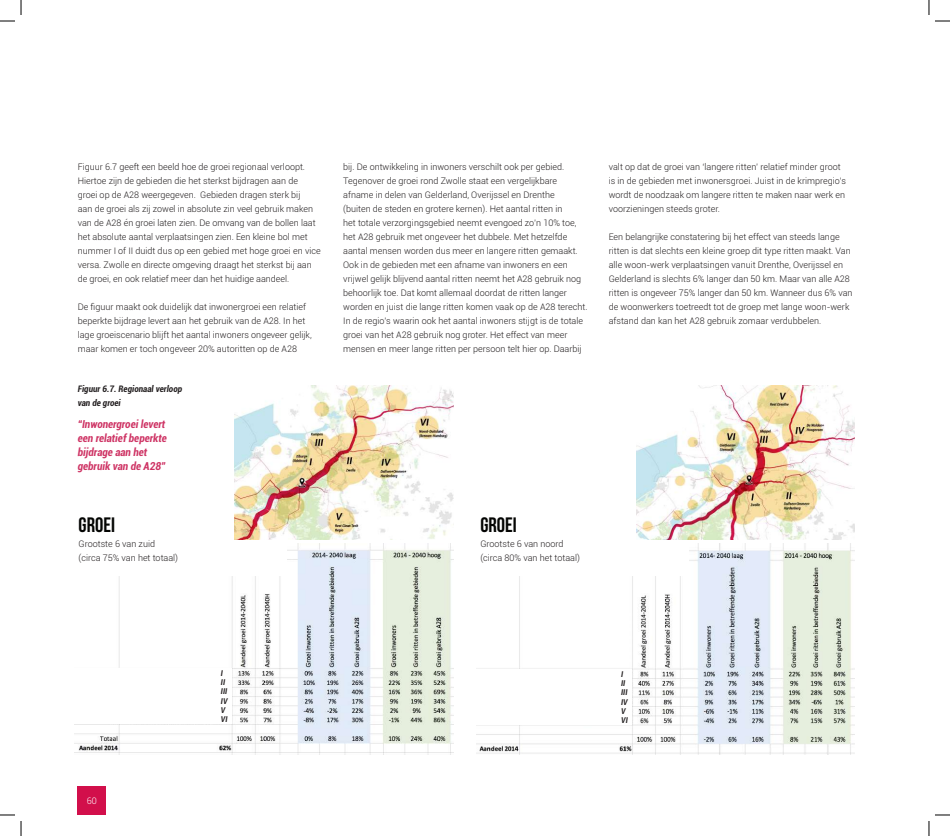
<style>
.page{position:relative;width:950px;height:836px;background:#fff}
.page>*{position:absolute;margin:0;border:0;box-sizing:border-box;transform-origin:0 0}
.t1{font:20.9px "Bebas Neue";color:#040503}
.t2{font:italic 700 condensed 11px/14px "Roboto";color:#ce3364}
.t3{font:300 9px/14px "Roboto";color:#231f20}
.t4{font:italic 700 condensed 9px/14px "Roboto";color:#231f20}
.t5{font:300 9px "Roboto";color:#fff}
.t6{font:italic 700 condensed 8px/9.2px "Roboto";color:#231f20}
</style>
<div class="page">
<img style="left:74px;top:543px;width:379px;height:211px">
<div style="left:69px;top:668px;width:162px;height:55px;background:#fff"></div>
<div style="left:69px;top:536px;width:218px;height:39px;background:#fff"></div>
<img style="left:476px;top:543px;width:378px;height:211px">
<div style="left:470px;top:536px;width:218px;height:39px;background:#fff"></div>
<img style="left:234px;top:386px;width:219px;height:154px">
<img style="left:636px;top:386px;width:218px;height:154px">
<div style="left:469px;top:669px;width:162px;height:55px;background:#fff"></div>
<div style="left:78px;top:786px;width:28px;height:29px;background:#d20f4b"></div>
<svg style="left:0;top:0;width:22px;height:22px"></svg>
<svg style="left:0;top:814px;width:22px;height:22px"></svg>
<svg style="left:928px;top:0;width:21px;height:22px"></svg>
<svg style="left:928px;top:814px;width:21px;height:22px"></svg>
<p class="t3" style="left:78px;top:159px;width:244px">Figuur 6.7 geeft een beeld hoe de groei regionaal verloopt.<br>Hiertoe zijn de gebieden die het sterkst bijdragen aan de<br>groei op de A28 weergegeven. Gebieden dragen sterk bij<br>aan de groei als zij zowel in absolute zin veel gebruik maken van de A28 én groei laten zien. De omvang van de bollen laat het absolute aantal verplaatsingen zien. Een kleine bol met nummer I of II duidt dus op een gebied met hoge groei en vice versa. Zwolle en directe omgeving draagt het sterkst bij aan de groei, en ook relatief meer dan het huidige aandeel.</p>
<p class="t3" style="left:78px;top:299px;width:235px">De figuur maakt ook duidelijk dat inwonergroei een relatief beperkte bijdrage levert aan het gebruik van de A28. In het lage groeiscenario blijft het aantal inwoners ongeveer gelijk, maar komen er toch ongeveer 20% autoritten op de A28</p>
<p class="t4" style="left:78px;top:382px;width:106px">Figuur 6.7. Regionaal verloop van de groei</p>
<p class="t2" style="left:78px;top:417px;width:91px">“Inwonergroei levert een relatief beperkte bijdrage aan het gebruik van de A28”</p>
<h1 class="t1" style="left:79px;top:513px;width:38px">GROEI</h1>
<p class="t3" style="left:79px;top:536px;width:101px">Grootste 6 van zuid (circa 75% van het totaal)</p>
<p class="t3" style="left:343px;top:159px;width:246px">bij. De ontwikkeling in inwoners verschilt ook per gebied.<br>Tegenover de groei rond Zwolle staat een vergelijkbare afname in delen van Gelderland, Overijssel en Drenthe<br>(buiten de steden en grotere kernen). Het aantal ritten in<br>het totale verzorgingsgebied neemt evengoed zo’n 10% toe, het A28 gebruik met ongeveer het dubbele. Met hetzelfde aantal mensen worden dus meer en langere ritten gemaakt.<br>Ook in de gebieden met een afname van inwoners en een vrijwel gelijk blijvend aantal ritten neemt het A28 gebruik nog behoorlijk toe. Dat komt allemaal doordat de ritten langer worden en juist die lange ritten komen vaak op de A28 terecht.<br>In de regio’s waarin ook het aantal inwoners stijgt is de totale groei van het A28 gebruik nog groter. Het effect van meer mensen en meer lange ritten per persoon telt hier op. Daarbij</p>
<p class="t3" style="left:608px;top:159px;width:239px">valt op dat de groei van ‘langere ritten’ relatief minder groot is in de gebieden met inwonersgroei. Juist in de krimpregio’s wordt de noodzaak om langere ritten te maken naar werk en voorzieningen steeds groter.</p>
<p class="t3" style="left:608px;top:229px;width:245px">Een belangrijke constatering bij het effect van steeds lange ritten is dat slechts een kleine groep dit type ritten maakt. Van alle woon-werk verplaatsingen vanuit Drenthe, Overijssel en Gelderland is slechts 6% langer dan 50 km. Maar van alle A28 ritten is ongeveer 75% langer dan 50 km. Wanneer dus 6% van de woonwerkers toetreedt tot de groep met lange woon-werk afstand dan kan het A28 gebruik zomaar verdubbelen.</p>
<h1 class="t1" style="left:480px;top:513px;width:38px">GROEI</h1>
<p class="t3" style="left:480px;top:536px;width:101px">Grootste 6 van noord (circa 80% van het totaal)</p>
<p class="t5" style="left:87px;top:794px;width:11px">60</p>
<p class="t6" style="left:221px;top:668px;width:8px">I<br>II<br>III<br>IV<br>V<br>VI</p>
<p class="t6" style="left:621px;top:669px;width:8px">I<br>II<br>III<br>IV<br>V<br>VI</p>
</div>
